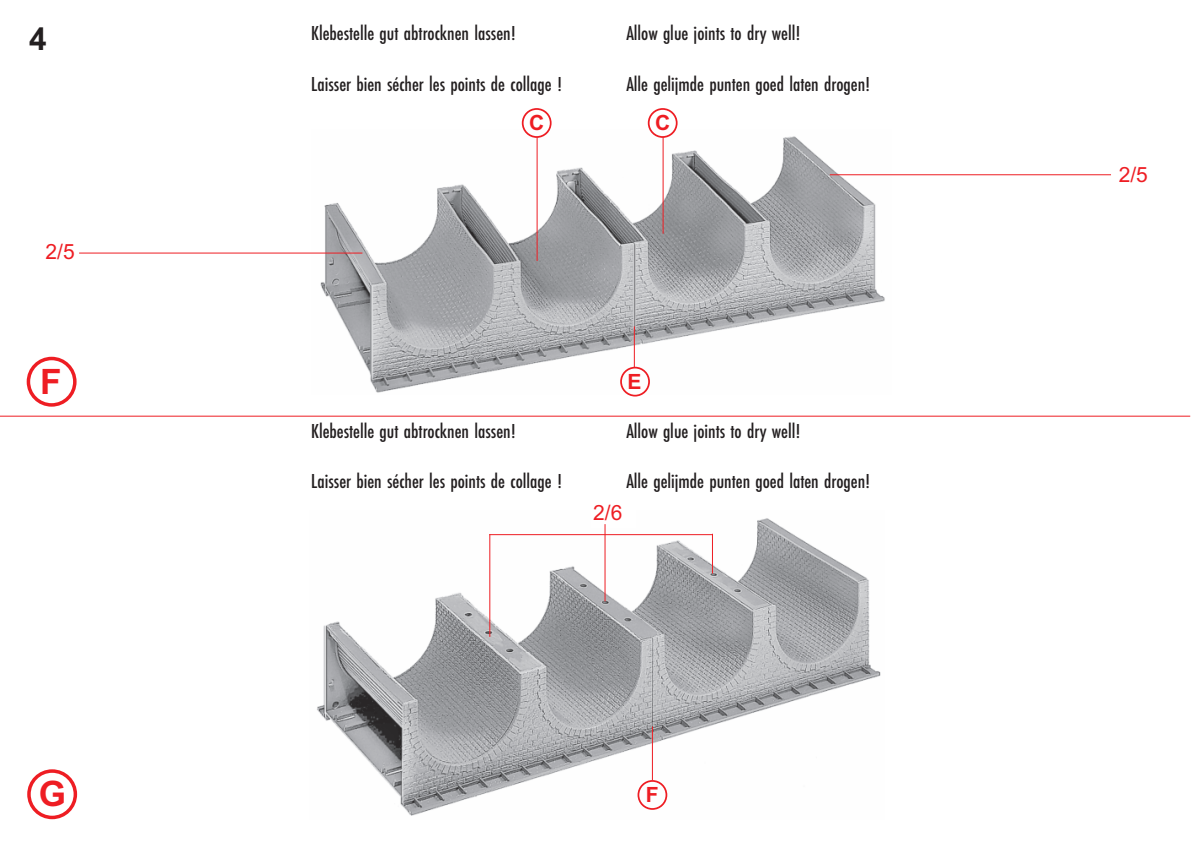
<style>
.page{position:relative;width:1191px;height:844px;background:#fff}
.page>*{position:absolute;margin:0;border:0;box-sizing:border-box;transform-origin:0 0}
.t1{font:700 35px "Arial";color:#ee1d23}
.t2{font:700 31.5px "Arial";color:#231f20}
.t3{font:21px "Futura EF Medium Con";color:#231f20}
.t4{font:21px "Arial";color:#ee1d23}
.t5{font:700 21px "Arial";color:#ee1d23}
</style>
<div class="page">
<hr style="left:0;top:415px;width:1190px;height:1px;background:#ee1d23">
<img style="left:317px;top:518px;width:564px;height:298px">
<img style="left:312px;top:136px;width:579px;height:257px">
<svg style="left:27px;top:356px;width:50px;height:50px"></svg>
<svg style="left:27px;top:769px;width:50px;height:50px"></svg>
<div style="left:591px;top:501px;width:45px;height:26px;background:#fff"></div>
<hr style="left:536px;top:137px;width:1px;height:124px;background:#ee1d23">
<hr style="left:604px;top:524px;width:1px;height:77px;background:#ee1d23">
<hr style="left:489px;top:534px;width:224px;height:1px;background:#ee1d23">
<hr style="left:652px;top:726px;width:1px;height:53px;background:#ee1d23">
<hr style="left:489px;top:534px;width:1px;height:102px;background:#ee1d23">
<hr style="left:712px;top:533px;width:1px;height:40px;background:#ee1d23">
<hr style="left:79px;top:252px;width:283px;height:1px;background:#ee1d23">
<hr style="left:830px;top:174px;width:281px;height:1px;background:#ee1d23">
<hr style="left:634px;top:326px;width:1px;height:41px;background:#ee1d23">
<svg style="left:522px;top:108px;width:29px;height:30px"></svg>
<hr style="left:662px;top:136px;width:1px;height:97px;background:#ee1d23">
<svg style="left:648px;top:108px;width:29px;height:30px"></svg>
<svg style="left:620px;top:366px;width:30px;height:30px"></svg>
<svg style="left:637px;top:779px;width:30px;height:30px"></svg>
<h2 class="t2" style="left:29px;top:20px;width:19px">4</h2>
<p class="t4" style="left:45px;top:239px;width:31px">2/5</p>
<h1 class="t1" style="left:40px;top:361px;width:23px">F</h1>
<h1 class="t1" style="left:39px;top:773px;width:29px">G</h1>
<p class="t3" style="left:311px;top:25px;width:206px">Klebestelle gut abtrocknen lassen!</p>
<p class="t3" style="left:626px;top:25px;width:176px">Allow glue joints to dry well!</p>
<p class="t3" style="left:311px;top:75px;width:252px">Laisser bien sécher les points de collage !</p>
<p class="t3" style="left:626px;top:75px;width:245px">Alle gelijmde punten goed laten drogen!</p>
<p class="t5" style="left:529px;top:110px;width:17px">C</p>
<p class="t5" style="left:655px;top:110px;width:17px">C</p>
<p class="t5" style="left:627px;top:369px;width:16px">E</p>
<p class="t3" style="left:311px;top:422px;width:206px">Klebestelle gut abtrocknen lassen!</p>
<p class="t3" style="left:626px;top:422px;width:176px">Allow glue joints to dry well!</p>
<p class="t3" style="left:311px;top:472px;width:252px">Laisser bien sécher les points de collage !</p>
<p class="t3" style="left:626px;top:472px;width:245px">Alle gelijmde punten goed laten drogen!</p>
<p class="t4" style="left:593px;top:500px;width:31px">2/6</p>
<p class="t5" style="left:646px;top:782px;width:14px">F</p>
<p class="t4" style="left:1118px;top:162px;width:31px">2/5</p>
</div>
